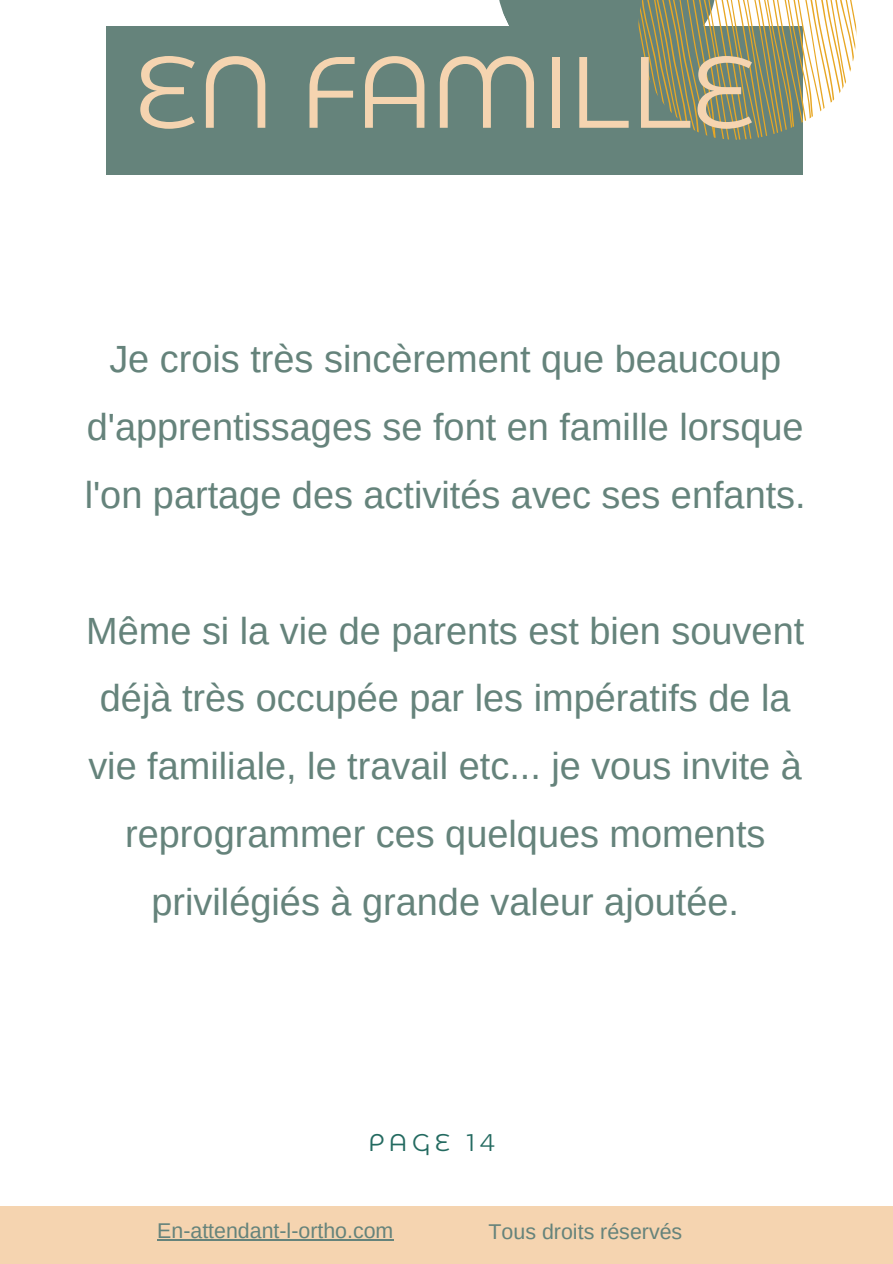
<style>
.page{position:relative;width:893px;height:1264px;background:#fff}
.page>*{position:absolute;margin:0;border:0;box-sizing:border-box;transform-origin:0 0}
.t1{font:101.1px "Eastman Roman Alt";color:#f5d4b0}
.t2{font:37.95px/67.9px "Arimo";color:#65837b;text-align:center}
.t3{font:24.15px "Eastman Roman Alt";letter-spacing:.2em;color:#236a60}
.t4{font:21.45px "Arimo";color:#65837b}
.t5{font:21.3px "Arimo";color:#65837b}
</style>
<div class="page">
<div style="left:106px;top:26px;width:696px;height:148px;background:#65837b"></div>
<svg style="left:499px;top:0;width:358px;height:152px"></svg>
<div style="left:0;top:1205px;width:892px;height:58px;background:#f5d4b0"></div>
<hr style="left:157px;top:1239px;width:236px;height:1px;background:#65837b">
<h1 class="t1" style="left:135px;top:53px;width:621px">EN FAMILLE</h1>
<p class="t2" style="left:85px;top:325px;width:722px">Je crois très sincèrement que beaucoup d'apprentissages se font en famille lorsque l'on partage des activités avec ses enfants.</p>
<p class="t2" style="left:86px;top:596px;width:719px">Même si la vie de parents est bien souvent déjà très occupée par les impératifs de la vie familiale, le travail etc... je vous invite à reprogrammer ces quelques moments privilégiés à grande valeur ajoutée.</p>
<p class="t3" style="left:369px;top:1133px;width:129px">PAGE 14</p>
<p class="t5" style="left:157px;top:1218px;width:238px">En-attendant-l-ortho.com</p>
<p class="t4" style="left:488px;top:1219px;width:195px">Tous droits réservés</p>
</div>
